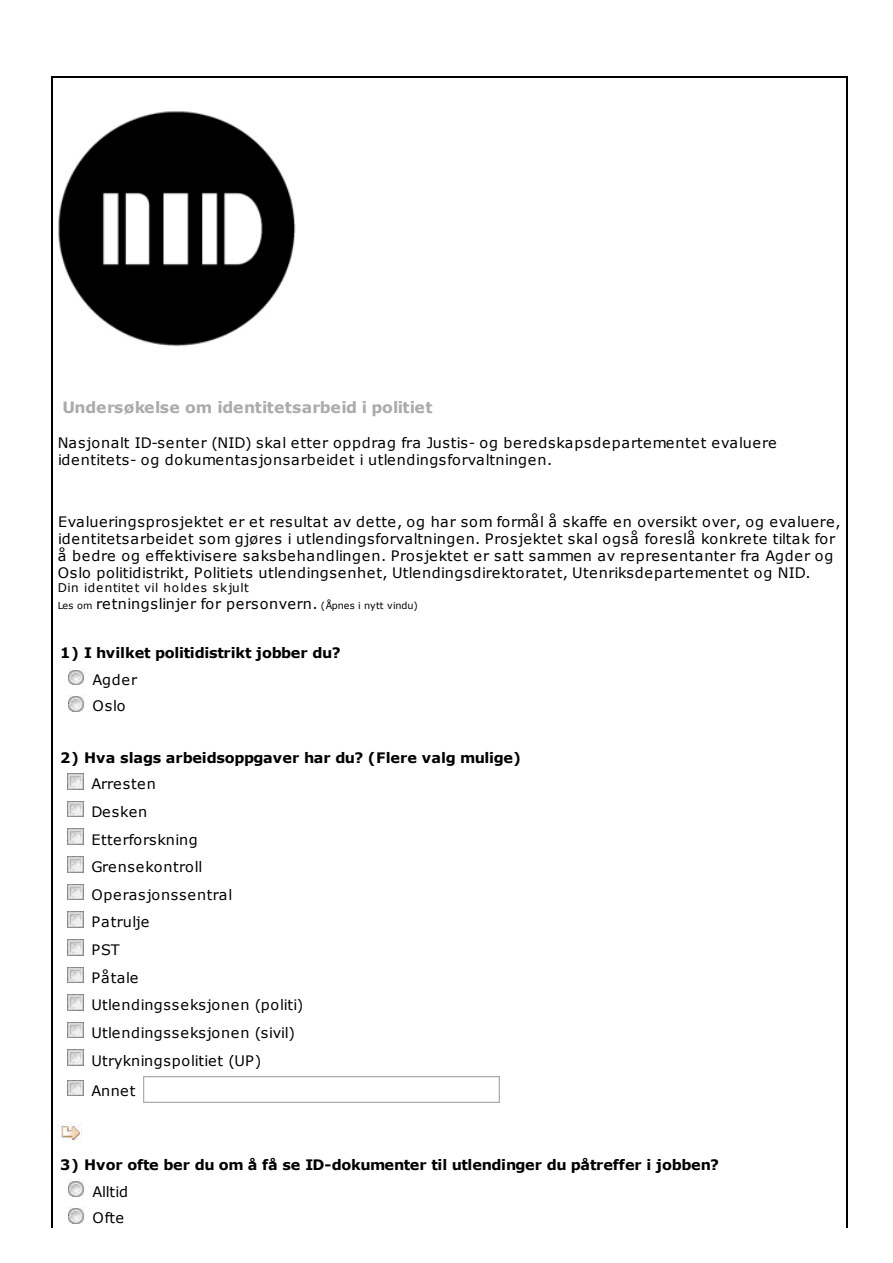
<style>
.page{position:relative;width:893px;height:1263px;background:#fff}
.page>*{position:absolute;margin:0;border:0;box-sizing:border-box;transform-origin:0 0}
.t1{font:15.6px "Verdana";color:#ababab}
.t2{font:14.4px/27.5px "Verdana";letter-spacing:.025em;color:#000}
.t3{font:14.4px/16.8px "Verdana";letter-spacing:.045em;color:#000}
.t4{font:14.4px/26.4px "Verdana";letter-spacing:-.02em;color:#000}
.t5{font:14.4px/26.4px "Verdana";letter-spacing:-.01em;color:#000}
.t6{font:12px "Verdana";letter-spacing:.05em;color:#000}
.s1{font-size:9.6px}
</style>
<div class="page">
<hr style="left:52px;top:77px;width:795px;height:1px;background:#000">
<hr style="left:52px;top:77px;width:1px;height:1151px;background:#000">
<hr style="left:846px;top:77px;width:1px;height:1151px;background:#000">
<img style="left:58px;top:111px;width:238px;height:235px">
<img style="left:69px;top:669px;width:15px;height:16px">
<img style="left:69px;top:695px;width:15px;height:16px">
<img style="left:67px;top:774px;width:16px;height:15px">
<img style="left:67px;top:801px;width:16px;height:16px">
<img style="left:67px;top:829px;width:16px;height:15px">
<img style="left:67px;top:856px;width:16px;height:16px">
<img style="left:67px;top:884px;width:16px;height:16px">
<img style="left:67px;top:912px;width:16px;height:15px">
<img style="left:67px;top:939px;width:16px;height:16px">
<img style="left:67px;top:967px;width:16px;height:16px">
<img style="left:67px;top:995px;width:16px;height:15px">
<img style="left:67px;top:1022px;width:16px;height:16px">
<img style="left:67px;top:1050px;width:16px;height:15px">
<img style="left:67px;top:1080px;width:16px;height:16px">
<img style="left:143px;top:1076px;width:357px;height:27px">
<img style="left:60px;top:1124px;width:22px;height:16px">
<img style="left:69px;top:1181px;width:15px;height:15px">
<img style="left:69px;top:1207px;width:15px;height:16px">
<p class="t1" style="left:63px;top:396px;width:371px">Undersøkelse om identitetsarbeid i politiet</p>
<p class="t3" style="left:58px;top:434px;width:720px">Nasjonalt ID-senter (NID) skal etter oppdrag fra Justis- og beredskapsdepartementet evaluere identitets- og dokumentasjonsarbeidet i utlendingsforvaltningen.</p>
<p class="t2" style="left:58px;top:513px;width:784px;line-height:16.8px">Evalueringsprosjektet er et resultat av dette, og har som formål å skaffe en oversikt over, og evaluere, identitetsarbeidet som gjøres i utlendingsforvaltningen. Prosjektet skal også foreslå konkrete tiltak for å bedre og effektivisere saksbehandlingen. Prosjektet er satt sammen av representanter fra Agder og Oslo politidistrikt, Politiets utlendingsenhet, Utlendingsdirektoratet, Utenriksdepartementet og NID.</p>
<p class="t6" style="left:58px;top:580px;width:192px">Din identitet vil holdes skjult</p>
<p class="t2" style="left:58px;top:590px;width:361px"><span class="s1">Les om</span> retningslinjer for personvern. <span class="s1">(Åpnes i nytt vindu)</span></p>
<p class="t5" style="left:93px;top:639px;width:249px;text-indent:-32px">1) I hvilket politidistrikt jobber du?<br>Agder<br>Oslo</p>
<p class="t2" style="left:91px;top:743px;width:431px;text-indent:-31px">2) Hva slags arbeidsoppgaver har du? (Flere valg mulige)<br>Arresten<br>Desken<br>Etterforskning<br>Grensekontroll<br>Operasjonssentral<br>Patrulje<br>PST<br>Påtale<br>Utlendingsseksjonen (politi)<br>Utlendingsseksjonen (sivil)<br>Utrykningspolitiet (UP)</p>
<p class="t2" style="left:91px;top:1076px;width:46px">Annet</p>
<p class="t4" style="left:93px;top:1151px;width:628px;text-indent:-32px">3) Hvor ofte ber du om å få se ID-dokumenter til utlendinger du påtreffer i jobben?<br>Alltid<br>Ofte</p>
</div>
